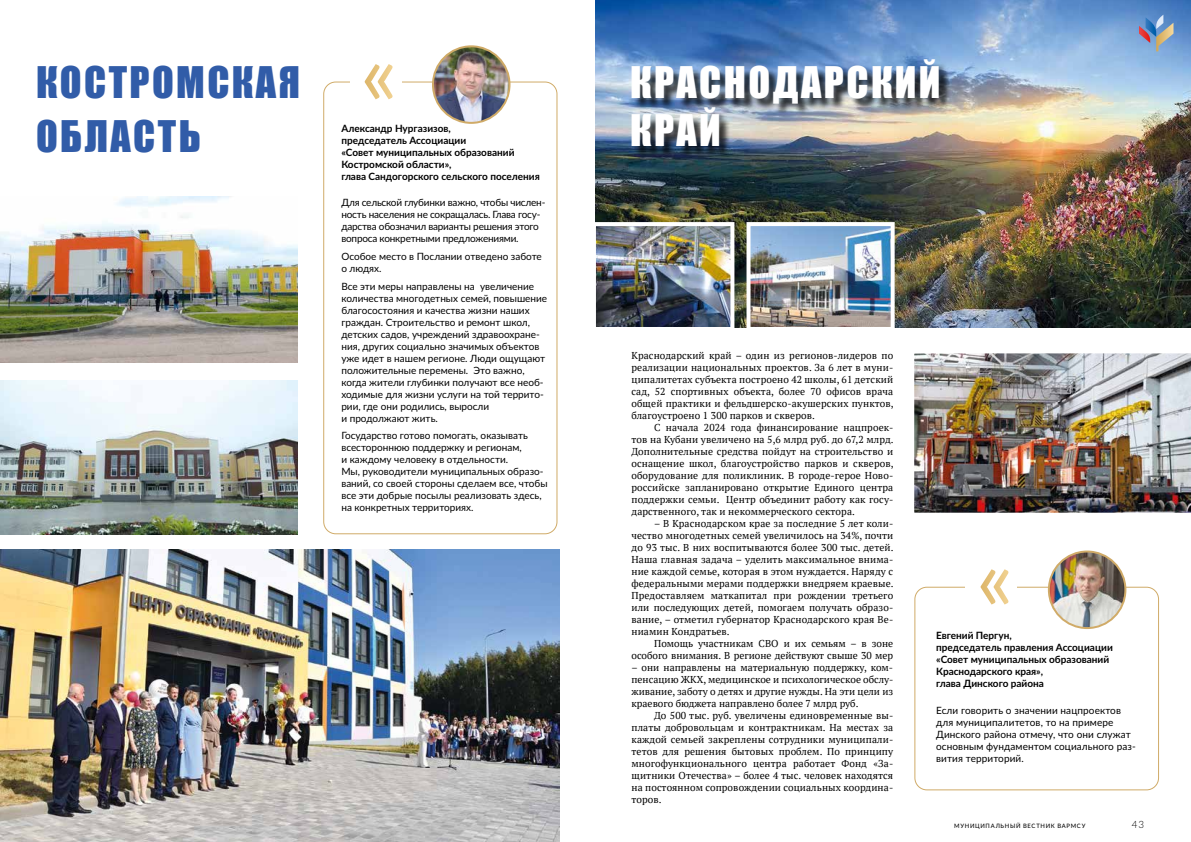
<style>
.page{position:relative;width:1191px;height:842px;background:#fff}
.page>*{position:absolute;margin:0;border:0;box-sizing:border-box;transform-origin:0 0}
.t1{font:88px "Lato";color:#fff}
.t2{font:40px/53.7px "Impact";letter-spacing:.06em;color:#315ca8}
.t3{font:40px/48px "Impact";letter-spacing:.06em;color:#fff}
.t4{font:10px/12px "PT Serif";letter-spacing:.01em;color:#000;text-align:justify}
.t5{font:10px/12px "Lato";color:#000}
.t6{font:700 10px/12px "Lato";color:#000}
.t7{font:10px/12px "Lato";letter-spacing:-.02em;color:#000}
.t8{font:300 10px "Lato";color:#000}
.t9{font:500 6px "Lato";letter-spacing:.115em;color:#000}
</style>
<div class="page">
<div style="left:323px;top:82px;width:234px;height:452px;border:1px solid #d0ab68;border-radius:12px"></div>
<div style="left:350px;top:34px;width:51px;height:106px;background:#fff"></div>
<img style="left:433px;top:46px;width:76px;height:77px;border-radius:38px">
<div style="left:432px;top:45px;width:78px;height:79px;border:2px solid #d0ab68;border-radius:50%"></div>
<img style="left:0;top:380px;width:298px;height:154px">
<img style="left:0;top:197px;width:298px;height:166px">
<img style="left:0;top:550px;width:559px;height:292px">
<div style="left:914px;top:587px;width:244px;height:203px;border:1px solid #d0ab68;border-radius:12px"></div>
<div style="left:965px;top:539px;width:52px;height:106px;background:#fff"></div>
<img style="left:1048px;top:551px;width:77px;height:77px;border-radius:38px">
<div style="left:1047px;top:550px;width:79px;height:79px;border:2px solid #d0ab68;border-radius:50%"></div>
<img style="left:595px;top:0;width:596px;height:328px">
<div style="left:633px;top:62px;width:318px;height:97px;background:#000;opacity:.75"></div>
<img style="left:597px;top:227px;width:132px;height:99px">
<div style="left:592px;top:222px;width:142px;height:109px;border:4px solid #fff"></div>
<img style="left:751px;top:227px;width:138px;height:99px">
<div style="left:746px;top:222px;width:148px;height:109px;border:4px solid #fff"></div>
<img style="left:914px;top:353px;width:277px;height:160px">
<svg style="left:1139px;top:15px;width:34px;height:36px"></svg>
<h2 class="t2" style="left:36px;top:55px;width:265px">КОСТРОМСКАЯ<br>ОБЛАСТЬ</h2>
<h1 class="t1" style="left:360px;top:10px;width:39px">«</h1>
<p class="t6" style="left:341px;top:121px;width:200px">Александр Нургазизов,<br>председатель Ассоциации<br>«Совет муниципальных образований<br>Костромской области»,<br>глава Сандогорского сельского поселения</p>
<p class="t7" style="left:341px;top:196px;width:205px">Для сельской глубинки важно, чтобы числен&shy;ность населения не сокращалась. Глава госу&shy;дарства обозначил варианты решения этого вопроса конкретными предложениями.</p>
<p class="t5" style="left:341px;top:250px;width:202px">Особое место в Послании отведено заботе о людях.</p>
<p class="t5" style="left:341px;top:280px;width:207px">Все эти меры направлены на увеличение количества многодетных семей, повышение благосостояния и качества жизни наших граждан. Строительство и ремонт школ, детских садов, учреждений здравоохране&shy;ния, других социально значимых объектов уже идет в нашем регионе. Люди ощущают положительные перемены. Это важно, когда жители глубинки получают все необ&shy;ходимые для жизни услуги на той террито&shy;рии, где они родились, выросли<br>и продолжают жить.</p>
<p class="t5" style="left:341px;top:429px;width:208px">Государство готово помогать, оказывать всестороннюю поддержку и регионам,<br>и каждому человеку в отдельности.<br>Мы, руководители муниципальных образо&shy;ваний, со своей стороны сделаем все, чтобы все эти добрые посылы реализовать здесь, на конкретных территориях.</p>
<h2 class="t3" style="left:630px;top:58px;width:312px">КРАСНОДАРСКИЙ<br>КРАЙ</h2>
<p class="t4" style="left:631px;top:349px;width:264px">Краснодарский край – один из регионов-лидеров по реализации национальных проектов. За 6 лет в муни&shy;ципалитетах субъекта построено 42 школы, 61 детский сад, 52 спортивных объекта, более 70 офисов врача общей практики и фельдшерско-акушерских пунктов, благоустроено 1 300 парков и скверов.</p>
<p class="t4" style="left:631px;top:421px;width:264px;text-indent:23px">С начала 2024 года финансирование нацпроек&shy;тов на Кубани увеличено на 5,6 млрд руб. до 67,2 млрд.<br>Дополнительные средства пойдут на строительство и оснащение школ, благоустройство парков и скверов, оборудование для поликлиник. В городе-герое Ново&shy;российске запланировано открытие Единого центра поддержки семьи. Центр объединит работу как госу&shy;дарственного, так и некоммерческого сектора.</p>
<p class="t4" style="left:631px;top:517px;width:264px;text-indent:23px">– В Краснодарском крае за последние 5 лет коли&shy;чество многодетных семей увеличилось на 34%, почти до 93 тыс. В них воспитываются более 300 тыс. детей.<br>Наша главная задача – уделить максимальное внима&shy;ние каждой семье, которая в этом нуждается. Наряду с федеральными мерами поддержки внедряем краевые.<br>Предоставляем маткапитал при рождении третьего или последующих детей, помогаем получать образо&shy;вание, – отметил губернатор Краснодарского края Ве&shy;ниамин Кондратьев.</p>
<p class="t4" style="left:631px;top:637px;width:263px;text-align:right">Помощь участникам СВО и их семьям – в зоне особого внимания. В регионе действуют свыше 30 мер</p>
<p class="t4" style="left:631px;top:661px;width:263px">– они направлены на материальную поддержку, ком&shy;пенсацию ЖКХ, медицинское и психологическое обслу&shy;живание, заботу о детях и другие нужды. На эти цели из краевого бюджета направлено более 7 млрд руб.</p>
<p class="t4" style="left:631px;top:709px;width:263px;text-indent:23px">До 500 тыс. руб. увеличены единовременные вы&shy;платы добровольцам и контрактникам. На местах за каждой семьей закреплены сотрудники муниципали&shy;тетов для решения бытовых проблем. По принципу многофункционального центра работает Фонд «За&shy;щитники Отечества» – более 4 тыс. человек находятся на постоянном сопровождении социальных координа&shy;торов.</p>
<h1 class="t1" style="left:976px;top:515px;width:39px">«</h1>
<p class="t6" style="left:936px;top:629px;width:178px">Евгений Пергун,<br>председатель правления Ассоциации «Совет муниципальных образований<br>Краснодарского края»,<br>глава Динского района</p>
<p class="t5" style="left:936px;top:704px;width:201px">Если говорить о значении нацпроектов для муниципалитетов, то на примере Динского района отмечу, что они служат основным фундаментом социального раз&shy;вития территорий.</p>
<p class="t9" style="left:954px;top:822px;width:133px">МУНИЦИПАЛЬНЫЙ ВЕСТНИК ВАРМСУ</p>
<p class="t8" style="left:1131px;top:817px;width:14px">43</p>
</div>
